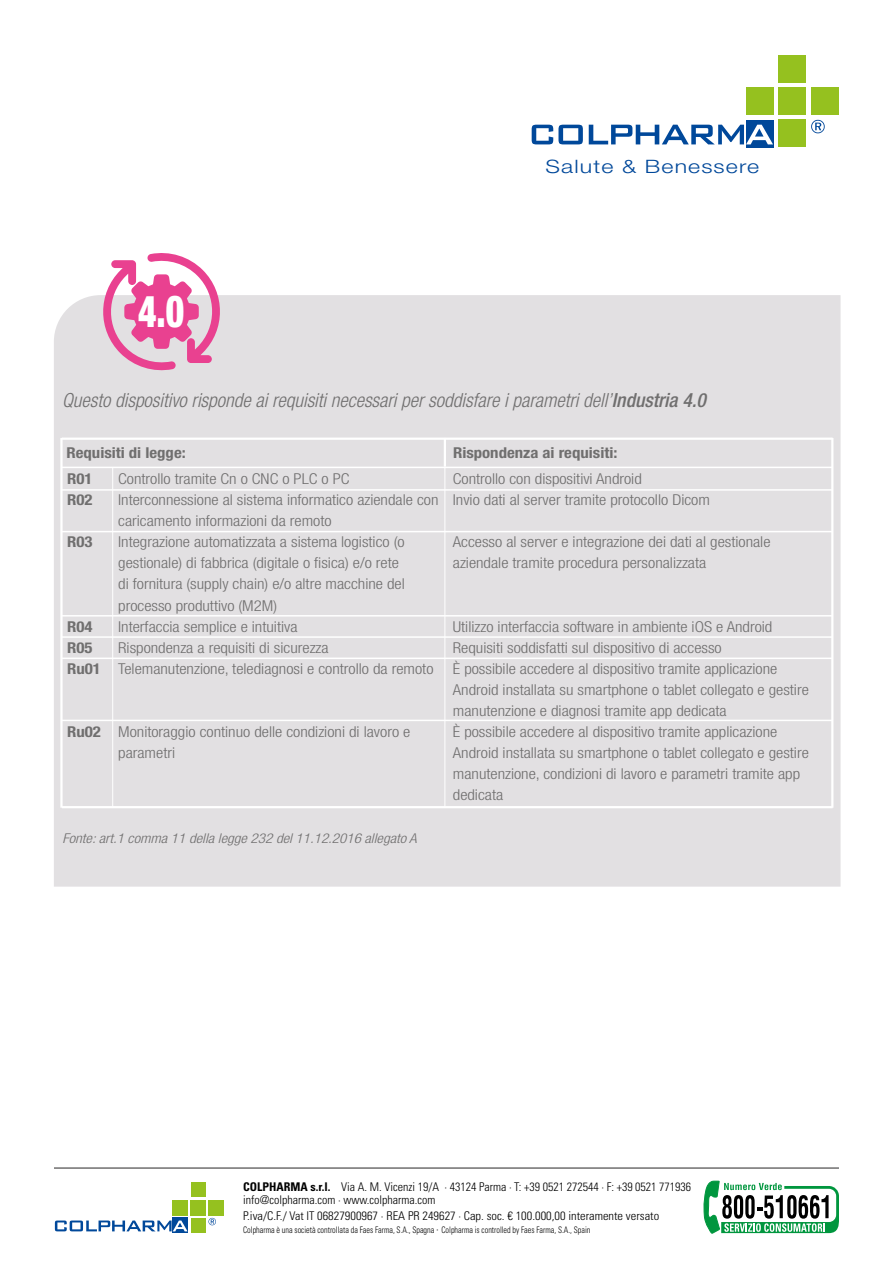
<style>
.page{position:relative;width:893px;height:1263px;background:#fff}
.page>*{position:absolute;margin:0;border:0;box-sizing:border-box;transform-origin:0 0}
.t1{font:900 condensed 44.25px "Helvetica Neue LT Std";color:#fff;scale:.8 1}
.t2{font:italic 300 condensed 19.5px "Helvetica Neue LT Std";color:#706f6f}
.t3{font:300 18.45px "Helvetica Neue LT Std";letter-spacing:.05em;color:#00489a;scale:1.25 1}
.t4{font:300 condensed 15px/21px "Helvetica Neue LT Std";color:#706f6f;scale:1.12 1}
.t5{font:700 condensed 15px "Helvetica Neue LT Std";color:#706f6f;scale:1.12 1}
.t6{font:italic 300 condensed 13.5px "Helvetica Neue LT Std";color:#706f6f;scale:1.12 1}
.t7{font:300 condensed 12px/12.8px "Univers LT Std";color:#000}
.t8{font:300 condensed 12px "Univers LT Std";color:#000;scale:1.04 1}
.t9{font:300 condensed 9px "Univers LT Std";color:#000;scale:.9 1}
.s1{font-weight:500}
.s2{font-weight:700}
.s3{font-size:12px}
</style>
<div class="page">
<div style="left:54px;top:295px;width:786px;height:592px;background:#e2e0e2"></div>
<div style="left:746px;top:120px;width:27px;height:27px;background:#00489a"></div>
<div style="left:746px;top:87px;width:27px;height:28px;background:#95c11f"></div>
<div style="left:778px;top:87px;width:28px;height:28px;background:#95c11f"></div>
<div style="left:811px;top:87px;width:28px;height:28px;background:#95c11f"></div>
<div style="left:779px;top:55px;width:27px;height:27px;background:#95c11f"></div>
<div style="left:779px;top:120px;width:27px;height:27px;background:#95c11f"></div>
<svg style="left:532px;top:125px;width:51px;height:19px"></svg>
<svg style="left:589px;top:125px;width:184px;height:19px"></svg>
<svg style="left:811px;top:120px;width:14px;height:13px"></svg>
<hr style="left:54px;top:1167px;width:785px;height:2px;background:#706f6f">
<svg style="left:704px;top:1180px;width:135px;height:54px"></svg>
<svg style="left:172px;top:1218px;width:16px;height:15px"></svg>
<div style="left:172px;top:1200px;width:16px;height:15px;background:#95c11f"></div>
<div style="left:190px;top:1200px;width:16px;height:15px;background:#95c11f"></div>
<div style="left:208px;top:1200px;width:16px;height:15px;background:#95c11f"></div>
<div style="left:191px;top:1182px;width:15px;height:15px;background:#95c11f"></div>
<div style="left:191px;top:1218px;width:15px;height:15px;background:#95c11f"></div>
<svg style="left:55px;top:1220px;width:133px;height:11px"></svg>
<svg style="left:208px;top:1218px;width:8px;height:7px"></svg>
<hr style="left:62px;top:636px;width:771px;height:2px;background:#fff">
<hr style="left:62px;top:720px;width:771px;height:1px;background:#fff">
<hr style="left:62px;top:615px;width:771px;height:1px;background:#fff">
<hr style="left:62px;top:657px;width:771px;height:2px;background:#fff">
<hr style="left:112px;top:467px;width:1px;height:340px;background:#fff">
<hr style="left:62px;top:489px;width:771px;height:2px;background:#fff">
<hr style="left:60px;top:438px;width:3px;height:370px;background:#fff">
<hr style="left:62px;top:467px;width:771px;height:1px;background:#fff">
<hr style="left:61px;top:531px;width:772px;height:1px;background:#fff">
<hr style="left:831px;top:438px;width:2px;height:370px;background:#fff">
<hr style="left:444px;top:438px;width:2px;height:29px;background:#fff">
<hr style="left:62px;top:438px;width:771px;height:2px;background:#fff">
<hr style="left:62px;top:806px;width:771px;height:2px;background:#fff">
<hr style="left:444px;top:467px;width:1px;height:340px;background:#fff">
<svg style="left:97px;top:253px;width:129px;height:120px"></svg>
<h1 class="t1" style="left:138px;top:284px;width:59px">4.0</h1>
<p class="t3" style="left:545px;top:155px;width:172px">Salute &amp; Benessere</p>
<h2 class="t2" style="left:62px;top:389px;width:645px">Questo dispositivo risponde ai requisiti necessari per soddisfare i parametri dell’<span class="s1">Industria 4.0</span></h2>
<p class="t5" style="left:66px;top:443px;width:108px">Requisiti di legge:</p>
<p class="t5" style="left:67px;top:470px;width:24px">R01</p>
<p class="t4" style="left:118px;top:468px;width:208px">Controllo tramite Cn o CNC o PLC o PC</p>
<p class="t5" style="left:67px;top:491px;width:24px">R02</p>
<p class="t4" style="left:118px;top:489px;width:287px">Interconnessione al sistema informatico aziendale con caricamento informazioni da remoto</p>
<p class="t5" style="left:67px;top:533px;width:24px">R03</p>
<p class="t4" style="left:118px;top:531px;width:257px">Integrazione automatizzata a sistema logistico (o gestionale) di fabbrica (digitale o fisica) e/o rete di fornitura (supply chain) e/o altre macchine del processo produttivo (M2M)</p>
<p class="t5" style="left:67px;top:617px;width:24px">R04</p>
<p class="t4" style="left:118px;top:615px;width:162px">Interfaccia semplice e intuitiva</p>
<p class="t5" style="left:67px;top:638px;width:24px">R05</p>
<p class="t4" style="left:67px;top:636px;width:329px;text-indent:51px">Rispondenza a requisiti di sicurezza<br><span class="s2">Ru01</span> Telemanutenzione, telediagnosi e controllo da remoto</p>
<p class="t4" style="left:118px;top:720px;width:262px;text-indent:-51px"><span class="s2">Ru02</span> Monitoraggio continuo delle condizioni di lavoro e parametri</p>
<p class="t6" style="left:62px;top:831px;width:318px">Fonte: art.1 comma 11 della legge 232 del 11.12.2016 allegato A</p>
<p class="t5" style="left:453px;top:443px;width:148px">Rispondenza ai requisiti:</p>
<p class="t4" style="left:453px;top:468px;width:231px">Controllo con dispositivi Android<br>Invio dati al server tramite protocollo Dicom</p>
<p class="t4" style="left:453px;top:531px;width:285px">Accesso al server e integrazione dei dati al gestionale aziendale tramite procedura personalizzata</p>
<p class="t4" style="left:453px;top:615px;width:319px">Utilizzo interfaccia software in ambiente iOS e Android Requisiti soddisfatti sul dispositivo di accesso<br>È possibile accedere al dispositivo tramite applicazione Android installata su smartphone o tablet collegato e gestire manutenzione e diagnosi tramite app dedicata<br>È possibile accedere al dispositivo tramite applicazione Android installata su smartphone o tablet collegato e gestire manutenzione, condizioni di lavoro e parametri tramite app dedicata</p>
<p class="t7" style="left:243px;top:1180px;width:449px"><span class="s2">COLPHARMA s.r.l.</span> Via A. M. Vicenzi 19/A · 43124 Parma · T: +39 0521 272544 · F: +39 0521 771936 info@colpharma.com · www.colpharma.com</p>
<p class="t8" style="left:243px;top:1208px;width:401px">P.iva/C.F./ Vat IT 06827900967 · REA PR 249627 · Cap. soc. € 100.000,00 interamente versato</p>
<p class="t9" style="left:243px;top:1224px;width:387px">Colpharma è una società controllata da Faes Farma, S.A., Spagna <span class="s3">·</span> Colpharma is controlled by Faes Farma, S.A., Spain</p>
</div>
